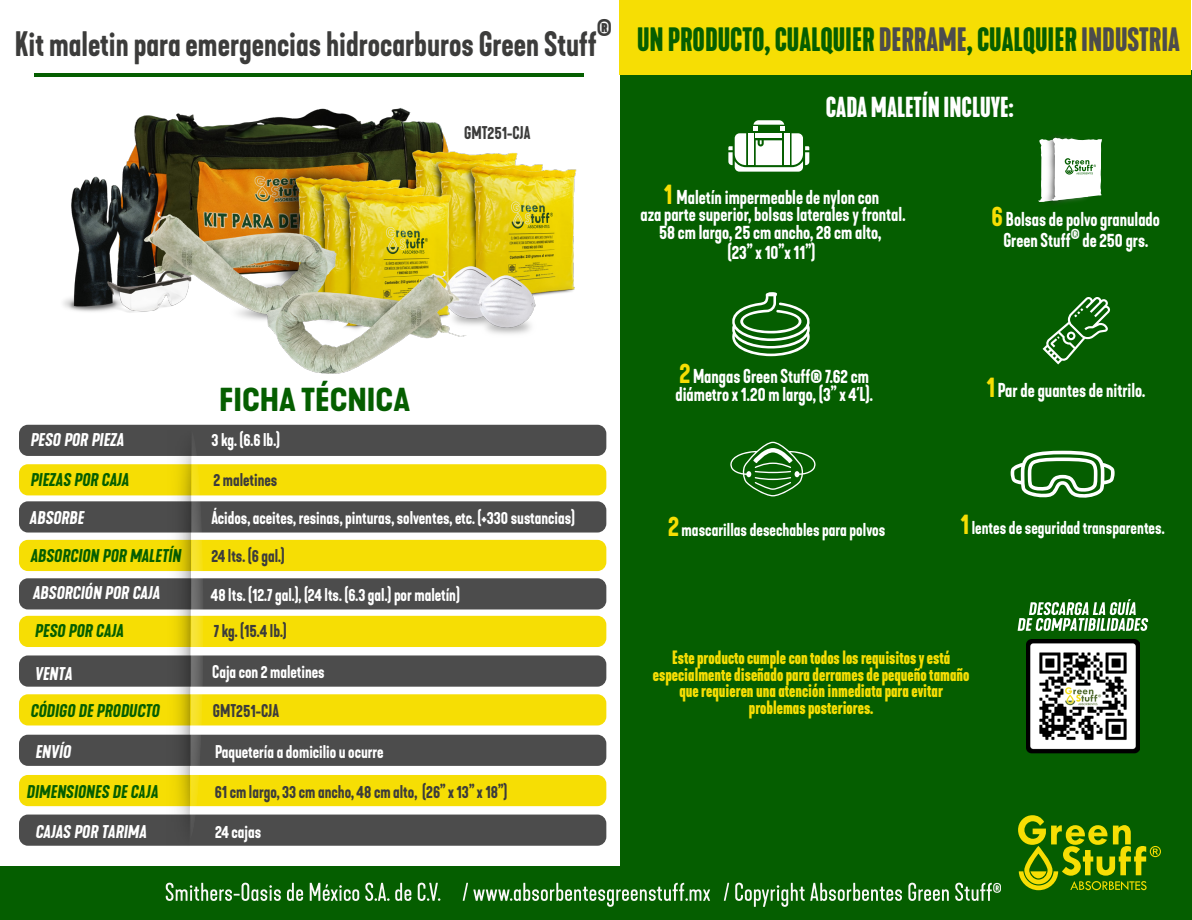
<style>
.page{position:relative;width:1192px;height:920px;background:#fff}
.page>*{position:absolute;margin:0;border:0;box-sizing:border-box;transform-origin:0 0}
.t1{font:600 33px "Kapra Neue";color:#3c3c3b;scale:.9 1}
.t2{font:600 condensed 31.5px "Kapra Neue";color:#055e00}
.t3{font:700 expanded 30.9px "Kapra Neue";color:#055e00}
.t4{font:600 condensed 27px "Kapra Neue";color:#fff}
.t5{font:600 24px "Kapra Neue";color:#3c3c3b;scale:.9 1}
.t6{font:600 18.75px/17.7px "Kapra Neue";color:#fff;text-align:center;scale:.9 1}
.t7{font:600 condensed 18px/16.5px "Kapra Neue";color:#f6de04;text-align:center}
.t8{font:600 17.4px "Kapra Neue";color:#fff;scale:.9 1}
.t9{font:600 17.25px "Kapra Neue";color:#fff;scale:.9 1}
.t10{font:600 17.25px "Kapra Neue";color:#3c3c3b;scale:.9 1}
.t11{font:italic 600 17.25px "Kapra Neue";color:#055e00}
.t12{font:italic 600 17.25px "Kapra Neue";color:#fff}
.s1{color:#4c4c4c}
.s2{font-size:27.6px;color:#f6de04}
</style>
<div class="page">
<img style="left:19px;top:108px;width:558px;height:362px">
<div style="left:19px;top:814px;width:587px;height:31px;background:#4c4c4c;border-radius:9px"></div>
<div style="left:620px;top:70px;width:571px;height:849px;background:#055e00"></div>
<hr style="left:34px;top:73px;width:550px;height:4px;background:#055e00">
<svg style="left:728px;top:120px;width:81px;height:51px"></svg>
<svg style="left:732px;top:292px;width:78px;height:64px"></svg>
<svg style="left:1042px;top:297px;width:67px;height:67px"></svg>
<div style="left:19px;top:424px;width:587px;height:31px;background:#4c4c4c;border-radius:9px"></div>
<div style="left:19px;top:464px;width:587px;height:31px;background:#f6de04;border-radius:9px"></div>
<div style="left:19px;top:501px;width:587px;height:31px;background:#4c4c4c;border-radius:9px"></div>
<div style="left:19px;top:539px;width:587px;height:31px;background:#f6de04;border-radius:9px"></div>
<div style="left:19px;top:615px;width:587px;height:31px;background:#f6de04;border-radius:9px"></div>
<div style="left:19px;top:655px;width:587px;height:31px;background:#4c4c4c;border-radius:9px"></div>
<div style="left:19px;top:694px;width:587px;height:31px;background:#f6de04;border-radius:9px"></div>
<div style="left:19px;top:578px;width:587px;height:31px;background:#4c4c4c;border-radius:9px"></div>
<div style="left:19px;top:734px;width:587px;height:31px;background:#4c4c4c;border-radius:9px"></div>
<div style="left:19px;top:774px;width:587px;height:31px;background:#f6de04;border-radius:9px"></div>
<svg style="left:190px;top:318px;width:417px;height:521px"></svg>
<svg style="left:141px;top:425px;width:51px;height:421px"></svg>
<svg style="left:730px;top:441px;width:85px;height:55px"></svg>
<div style="left:619px;top:0;width:571px;height:75px;background:#f6de04"></div>
<div style="left:0;top:865px;width:922px;height:54px;background:#055e00"></div>
<svg style="left:1018px;top:815px;width:142px;height:74px"></svg>
<img style="left:1026px;top:639px;width:113px;height:115px">
<svg style="left:1017px;top:599px;width:131px;height:31px"></svg>
<svg style="left:1038px;top:138px;width:63px;height:64px;background:#d1dfd0"></svg>
<svg style="left:1010px;top:450px;width:104px;height:48px"></svg>
<svg style="left:166px;top:882px;width:115px;height:18px"></svg>
<svg style="left:287px;top:882px;width:16px;height:18px"></svg>
<svg style="left:310px;top:882px;width:49px;height:18px"></svg>
<svg style="left:365px;top:882px;width:24px;height:18px"></svg>
<svg style="left:395px;top:882px;width:16px;height:18px"></svg>
<svg style="left:417px;top:882px;width:23px;height:18px"></svg>
<svg style="left:462px;top:882px;width:248px;height:24px"></svg>
<svg style="left:724px;top:882px;width:5px;height:18px"></svg>
<svg style="left:735px;top:882px;width:69px;height:24px"></svg>
<svg style="left:810px;top:882px;width:91px;height:18px"></svg>
<svg style="left:908px;top:882px;width:40px;height:18px"></svg>
<svg style="left:955px;top:882px;width:45px;height:18px"></svg>
<p class="t5" style="left:596px;top:12px;width:18px">®</p>
<h1 class="t1" style="left:15px;top:23px;width:648px">Kit maletin para emergencias hidrocarburos Green Stuff</h1>
<p class="t10" style="left:464px;top:122px;width:75px">GMT251-CJA</p>
<h2 class="t2" style="left:637px;top:20px;width:544px">UN PRODUCTO, CUALQUIER <span class="s1">DERRAME</span>, CUALQUIER <span class="s1">INDUSTRIA</span></h2>
<h3 class="t4" style="left:825px;top:90px;width:189px">CADA MALETÍN INCLUYE:</h3>
<p class="t6" style="left:640px;top:188px;width:296px"><span class="s2">1</span> Maletín impermeable de nylon con<br>aza parte superior, bolsas laterales y frontal.<br>58 cm largo, 25 cm ancho, 28 cm alto,</p>
<p class="t6" style="left:727px;top:243px;width:99px">(23” x 10”x 11”)</p>
<p class="t6" style="left:991px;top:209px;width:189px;line-height:21px"><span class="s2">6</span> Bolsas de polvo granulado<br>Green Stuff<sup>®</sup> de 250 grs.</p>
<h3 class="t3" style="left:219px;top:379px;width:192px">FICHA TÉCNICA</h3>
<p class="t12" style="left:31px;top:429px;width:95px">PESO POR PIEZA</p>
<p class="t9" style="left:211px;top:428px;width:78px">3 kg. (6.6 lb.)</p>
<p class="t11" style="left:31px;top:468px;width:100px">PIEZAS POR CAJA</p>
<p class="t10" style="left:213px;top:468px;width:72px">2 maletines</p>
<p class="t12" style="left:30px;top:506px;width:56px">ABSORBE</p>
<p class="t9" style="left:211px;top:506px;width:406px">Ácidos, aceites, resinas, pinturas, solventes, etc. (+330 sustancias)</p>
<p class="t11" style="left:31px;top:544px;width:152px">ABSORCION POR MALETÍN</p>
<p class="t10" style="left:211px;top:544px;width:83px">24 lts. (6 gal.)</p>
<p class="t12" style="left:33px;top:582px;width:129px">ABSORCIÓN POR CAJA</p>
<p class="t9" style="left:211px;top:583px;width:278px">48 lts. (12.7 gal.), (24 lts. (6.3 gal.) por maletín)</p>
<p class="t11" style="left:35px;top:619px;width:90px">PESO POR CAJA</p>
<p class="t10" style="left:214px;top:619px;width:82px">7 kg. (15.4 lb.)</p>
<p class="t12" style="left:35px;top:662px;width:39px">VENTA</p>
<p class="t9" style="left:212px;top:660px;width:126px">Caja con 2 maletines</p>
<p class="t11" style="left:31px;top:699px;width:130px">CÓDIGO DE PRODUCTO</p>
<p class="t10" style="left:213px;top:699px;width:75px">GMT251-CJA</p>
<p class="t12" style="left:36px;top:740px;width:37px">ENVÍO</p>
<p class="t9" style="left:215px;top:740px;width:189px">Paquetería a domicilio u ocurre</p>
<p class="t11" style="left:27px;top:780px;width:133px">DIMENSIONES DE CAJA</p>
<p class="t10" style="left:215px;top:780px;width:327px">61 cm largo, 33 cm ancho, 48 cm alto, (26” x 13” x 18”)</p>
<p class="t12" style="left:36px;top:820px;width:113px">CAJAS POR TARIMA</p>
<p class="t9" style="left:215px;top:819px;width:53px">24 cajas</p>
<p class="t6" style="left:675px;top:367px;width:221px;text-align:left"><span class="s2">2</span> Mangas Green Stuff® 7.62 cm diámetro x 1.20 m largo, (3” x 4´L).</p>
<p class="t8" style="left:668px;top:518px;width:243px"><span class="s2">2</span> mascarillas desechables para polvos</p>
<p class="t6" style="left:986px;top:381px;width:178px"><span class="s2">1</span> Par de guantes de nitrilo.</p>
<p class="t8" style="left:960px;top:516px;width:228px"><span class="s2">1</span> lentes de seguridad transparentes.</p>
<p class="t7" style="left:652px;top:649px;width:318px">Este producto cumple con todos los requisitos y está especialmente diseñado para derrames de pequeño tamaño que requieren una atención inmediata para evitar problemas posteriores.</p>
</div>
